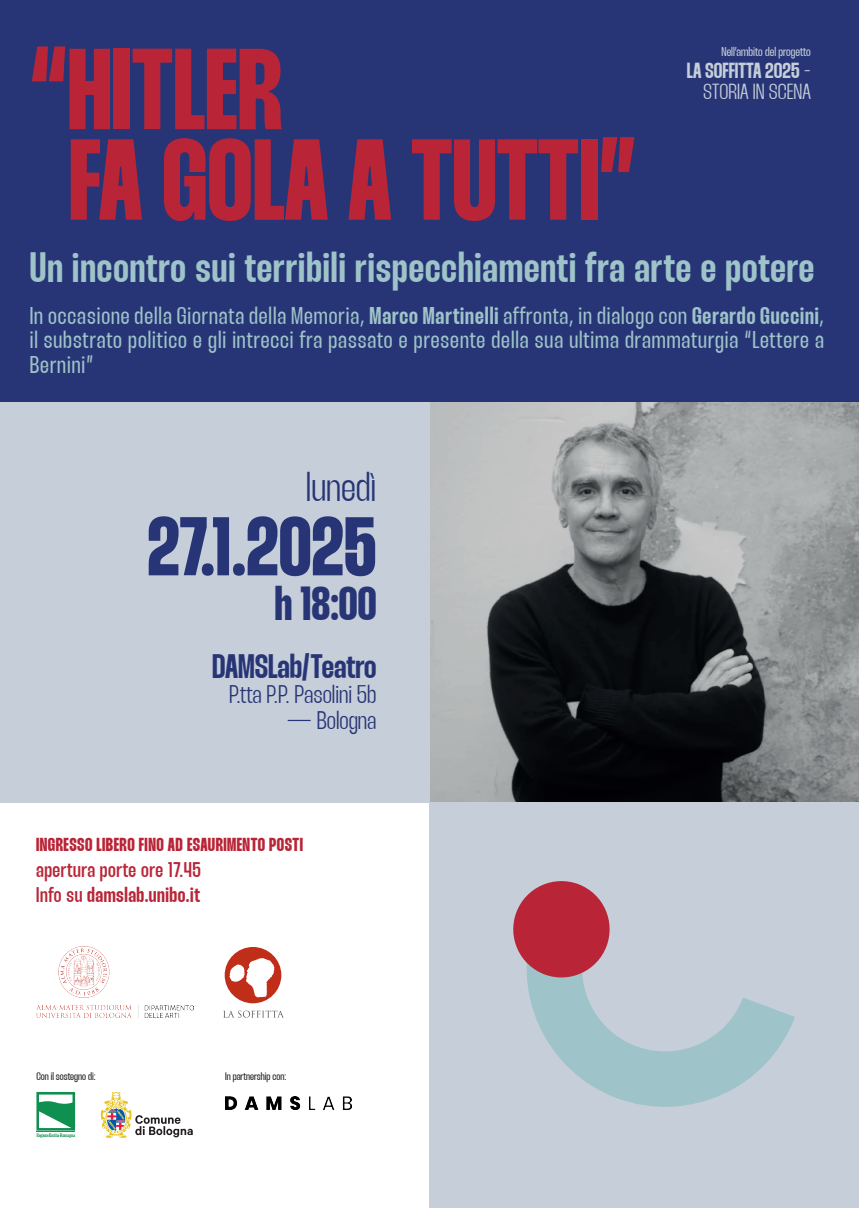
<style>
.page{position:relative;width:859px;height:1208px;background:#fff}
.page>*{position:absolute;margin:0;border:0;box-sizing:border-box;transform-origin:0 0}
.t1{font:114.9px/90.6px "Thunder Bold LC";color:#b92537}
.t2{font:83px "Thunder Bold LC";color:#273576}
.t3{font:47.6px "Thunder Bold LC";color:#273576}
.t4{font:42.3px "Thunder Semi Bold LC";letter-spacing:.025em;color:#9ec3c8}
.t5{font:40.6px "Thunder Light LC";color:#273576}
.t6{font:33.9px "Thunder Semi Bold LC";color:#273576}
.t7{font:25.4px "Thunder Light LC";color:#273576}
.t8{font:24.2px/24.2px "Thunder LC";letter-spacing:.04em;color:#9ec3c8;text-align:justify}
.t9{font:21.8px "Thunder Semi Bold LC";color:#c6ced9}
.t10{font:21.8px "Thunder Light LC";color:#c6ced9}
.t11{font:21.2px "Thunder Semi Bold LC";letter-spacing:.025em;color:#b92537}
.t12{font:21.2px "Thunder Medium LC";letter-spacing:.025em;color:#b92537}
.t13{font:18.7px "Thunder Bold LC";letter-spacing:.025em;color:#b92537}
.t14{font:12.7px "Thunder LC";color:#c6ced9}
.t15{font:10.9px "Thunder LC";color:#231f20}
.s1{font-family:"Thunder Light LC"}
.s2{font-family:"Thunder Semi Bold LC"}
.s3{font-family:"Thunder Medium LC"}
</style>
<div class="page">
<div style="left:0;top:0;width:859px;height:424px;background:#273576"></div>
<img style="left:430px;top:403px;width:429px;height:400px">
<div style="left:430px;top:803px;width:429px;height:405px;background:#c6ced9"></div>
<div style="left:0;top:403px;width:430px;height:400px;background:#c6ced9"></div>
<svg style="left:36px;top:1092px;width:39px;height:45px"></svg>
<svg style="left:100px;top:1092px;width:93px;height:45px"></svg>
<svg style="left:223px;top:1010px;width:60px;height:7px"></svg>
<svg style="left:225px;top:947px;width:56px;height:56px"></svg>
<img style="left:225px;top:1096px;width:126px;height:13px">
<img style="left:36px;top:947px;width:158px;height:70px">
<svg style="left:527px;top:983px;width:268px;height:124px"></svg>
<svg style="left:513px;top:881px;width:97px;height:102px"></svg>
<h1 class="t1" style="left:69px;top:53px;width:569px;text-indent:-39px">“HITLER<br>FA GOLA A TUTTI”</h1>
<p class="t14" style="left:721px;top:45px;width:91px">Nell’ambito del progetto</p>
<p class="t9" style="left:687px;top:61px;width:125px">LA SOFFITTA 2025 <span class="s1">-</span></p>
<p class="t10" style="left:703px;top:81px;width:109px">STORIA IN SCENA</p>
<h3 class="t4" style="left:30px;top:248px;width:786px">Un incontro sui terribili rispecchiamenti fra arte e potere</h3>
<p class="t8" style="left:30px;top:305px;width:796px">In occasione della Giornata della Memoria, <span class="s2">Marco Martinelli</span> affronta, in dialogo con <span class="s2">Gerardo Guccini</span>, il substrato politico e gli intrecci fra passato e presente della sua ultima drammaturgia “Lettere a Bernini”</p>
<h3 class="t5" style="left:306px;top:468px;width:72px">lunedì</h3>
<h2 class="t2" style="left:147px;top:509px;width:231px">27.1.2025</h2>
<h3 class="t3" style="left:275px;top:582px;width:103px">h 18:00</h3>
<h3 class="t6" style="left:212px;top:650px;width:166px">DAMSLab/Teatro</h3>
<p class="t7" style="left:229px;top:683px;width:149px">P.tta P.P. Pasolini 5b</p>
<p class="t7" style="left:287px;top:708px;width:91px">— Bologna</p>
<p class="t13" style="left:36px;top:836px;width:268px">INGRESSO LIBERO FINO AD ESAURIMENTO POSTI</p>
<p class="t12" style="left:36px;top:860px;width:166px">apertura porte ore 17.45</p>
<p class="t11" style="left:36px;top:885px;width:165px"><span class="s3">Info su</span> damslab.unibo.it</p>
<p class="t15" style="left:36px;top:1071px;width:61px">Con il sostegno di:</p>
<p class="t15" style="left:225px;top:1070px;width:63px">In partnership con:</p>
</div>
